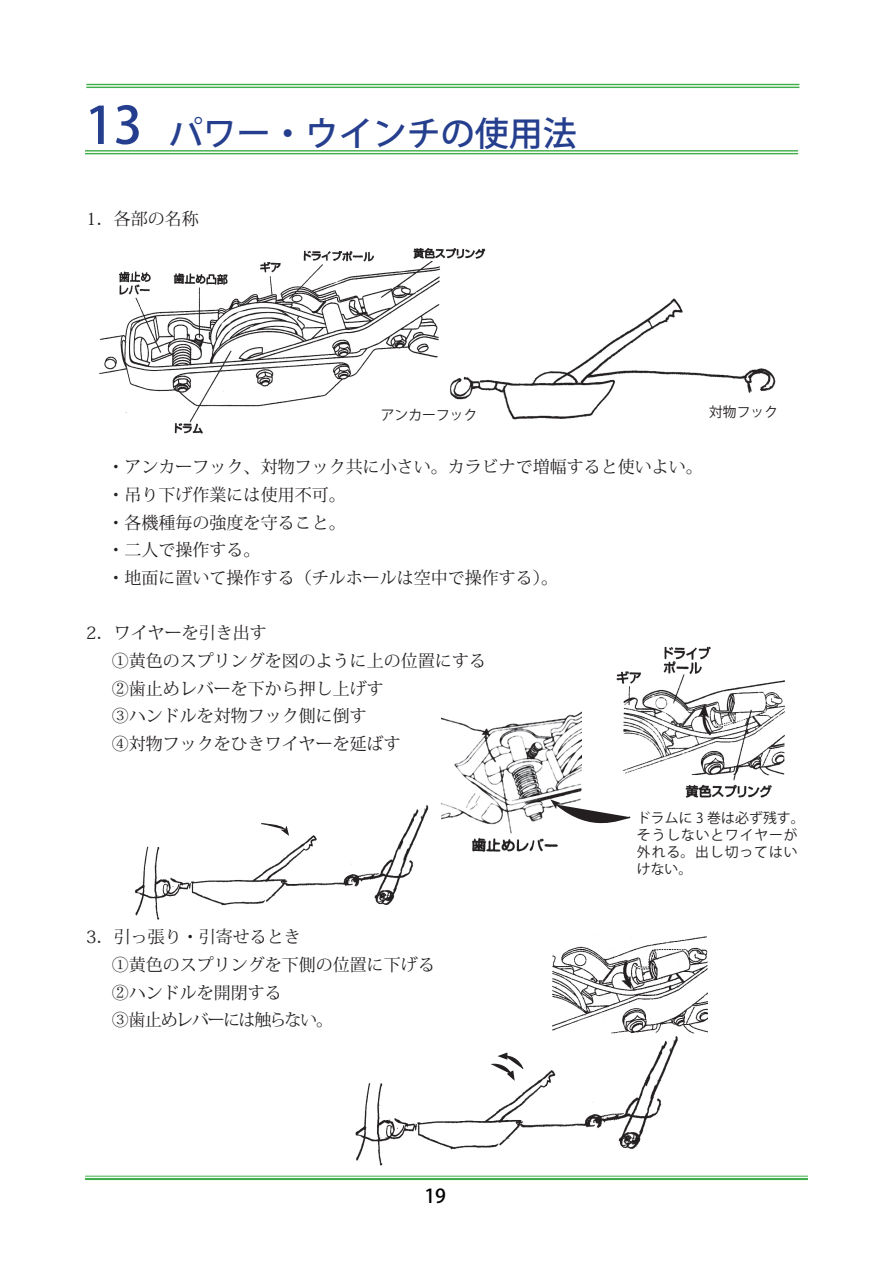
<style>
.page{position:relative;width:893px;height:1263px;background:#fff}
.page>*{position:absolute;margin:0;border:0;box-sizing:border-box;transform-origin:0 0}
.t1{font:500 51px "Koz Go Pr 6 N";color:#253f8e}
.t2{font:500 34.05px "Koz Go Pro";color:#253f8e}
.t3{font:500 19.2px "Koz Go Pro";color:#000}
.t4{font:16.95px/27.6px "Koz Min Pro";color:#231f20}
.t5{font:13.8px/17px "Koz Go Pro";letter-spacing:.065em;color:#231f20}
.t6{font:13.8px "Koz Go Pro";letter-spacing:.01em;color:#231f20}
.s1{font-family:"Adobe Song Std";font-weight:300}
</style>
<div class="page">
<hr style="left:85px;top:1176px;width:723px;height:1px;background:#40ae49">
<hr style="left:85px;top:1178px;width:723px;height:2px;background:#40ae49">
<hr style="left:86px;top:84px;width:713px;height:1px;background:#40ae49">
<hr style="left:86px;top:87px;width:713px;height:1px;background:#40ae49">
<hr style="left:85px;top:150px;width:713px;height:2px;background:#40ae49">
<hr style="left:85px;top:153px;width:713px;height:1px;background:#40ae49">
<img style="left:99px;top:248px;width:387px;height:186px">
<img style="left:450px;top:292px;width:326px;height:130px">
<img style="left:441px;top:712px;width:140px;height:140px">
<img style="left:616px;top:646px;width:169px;height:152px">
<img style="left:135px;top:805px;width:294px;height:115px">
<img style="left:553px;top:936px;width:155px;height:101px">
<img style="left:355px;top:1037px;width:323px;height:129px">
<svg style="left:550px;top:799px;width:81px;height:34px"></svg>
<svg style="left:260px;top:822px;width:29px;height:14px"></svg>
<svg style="left:490px;top:1052px;width:34px;height:29px"></svg>
<h1 class="t1" style="left:85px;top:97px;width:59px">13</h1>
<h2 class="t2" style="left:169px;top:112px;width:410px">パワー・ウインチの使用法</h2>
<p class="t4" style="left:86px;top:204px;width:114px">1．各部の名称</p>
<p class="t6" style="left:381px;top:406px;width:98px">アンカーフック</p>
<p class="t4" style="left:108px;top:453px;width:597px">・アンカーフック、対物フック共に小さい。カラビナで増幅すると使いよい。・吊り下げ作業には使用不可。<br>・各機種毎の強度を守ること。<br>・二人で操作する。<br>・地面に置いて操作する（チルホールは空中で操作する。(</p>
<p class="t4" style="left:112px;top:619px;width:376px;text-indent:-26px">2．ワイヤーを引き出す<br>①黄色のスプリングを図のように上の位置にする<br><span class="s1">②</span>歯止めレバーを下から押し上げす<br>③ハンドルを対物フック側に倒す<br>④対物フックをひきワイヤーを延ばす</p>
<p class="t6" style="left:709px;top:403px;width:71px">対物フック</p>
<p class="t4" style="left:112px;top:923px;width:325px;text-indent:-26px">3．引っ張り・引寄せるとき<br>①黄色のスプリングを下側の位置に下げる<br><span class="s1">②</span>ハンドルを開閉する<br>③歯止めレバーには触らない。</p>
<p class="t3" style="left:424px;top:1184px;width:23px">19</p>
<p class="t5" style="left:637px;top:810px;width:169px">ドラムに 3 巻は必ず残す。そうしないとワイヤーが外れる。出し切ってはいけない。</p>
</div>
